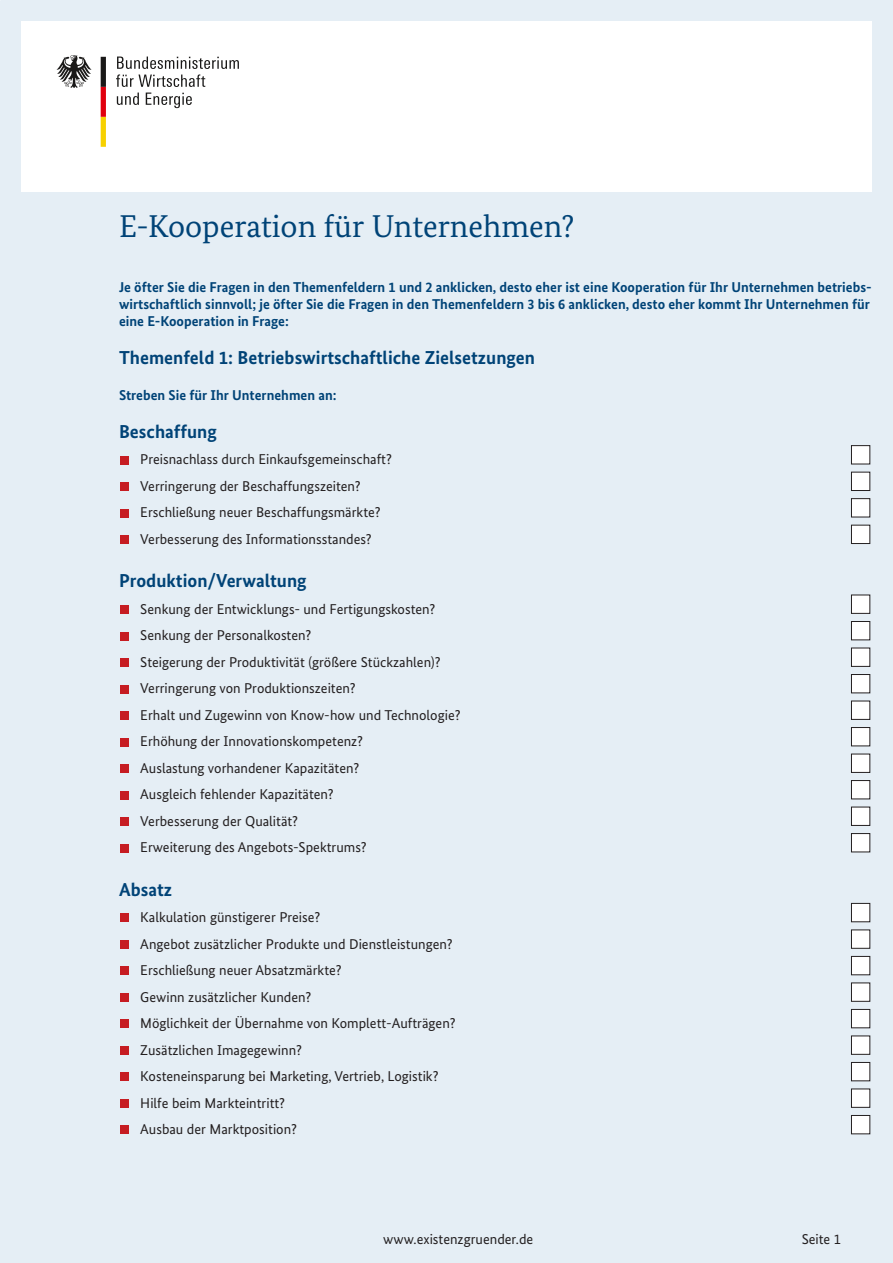
<style>
.page{position:relative;width:893px;height:1263px;background:#e5eef5}
.page>*{position:absolute;margin:0;border:0;box-sizing:border-box;transform-origin:0 0}
.t1{font:31.5px "Bundes Serif";color:#004377}
.t2{font:700 18.75px "Bundes Sans";color:#004377}
.t3{font:14.25px/26.5px "Bundes Sans";color:#231f20}
.t4{font:700 14.25px/17.1px "Bundes Sans";color:#004377}
</style>
<div class="page">
<div style="left:21px;top:21px;width:851px;height:170px;background:#fff"></div>
<svg style="left:57px;top:55px;width:35px;height:33px"></svg>
<svg style="left:101px;top:57px;width:5px;height:90px"></svg>
<svg style="left:116px;top:57px;width:123px;height:30px"></svg>
<svg style="left:117px;top:93px;width:22px;height:12px"></svg>
<svg style="left:146px;top:93px;width:46px;height:15px"></svg>
<div style="left:851px;top:1115px;width:19px;height:19px;background:#fff"></div>
<div style="left:851px;top:1115px;width:19px;height:19px;border:1px solid #231f20"></div>
<div style="left:121px;top:1126px;width:8px;height:8px;background:#c61c22"></div>
<div style="left:851px;top:1089px;width:19px;height:18px;background:#fff"></div>
<div style="left:851px;top:1088px;width:19px;height:20px;border:1px solid #231f20"></div>
<div style="left:121px;top:1099px;width:8px;height:9px;background:#c61c22"></div>
<div style="left:851px;top:1062px;width:19px;height:19px;background:#fff"></div>
<div style="left:851px;top:1062px;width:19px;height:19px;border:1px solid #231f20"></div>
<div style="left:121px;top:1073px;width:8px;height:8px;background:#c61c22"></div>
<div style="left:851px;top:1036px;width:19px;height:18px;background:#fff"></div>
<div style="left:851px;top:1035px;width:19px;height:20px;border:1px solid #231f20"></div>
<div style="left:121px;top:1046px;width:8px;height:9px;background:#c61c22"></div>
<div style="left:851px;top:1009px;width:19px;height:19px;background:#fff"></div>
<div style="left:851px;top:1009px;width:19px;height:19px;border:1px solid #231f20"></div>
<div style="left:121px;top:1020px;width:8px;height:8px;background:#c61c22"></div>
<div style="left:851px;top:983px;width:19px;height:18px;background:#fff"></div>
<div style="left:851px;top:982px;width:19px;height:20px;border:1px solid #231f20"></div>
<div style="left:121px;top:993px;width:8px;height:9px;background:#c61c22"></div>
<div style="left:851px;top:956px;width:19px;height:19px;background:#fff"></div>
<div style="left:851px;top:956px;width:19px;height:19px;border:1px solid #231f20"></div>
<div style="left:121px;top:967px;width:8px;height:8px;background:#c61c22"></div>
<div style="left:851px;top:930px;width:19px;height:18px;background:#fff"></div>
<div style="left:851px;top:929px;width:19px;height:20px;border:1px solid #231f20"></div>
<div style="left:121px;top:940px;width:8px;height:9px;background:#c61c22"></div>
<div style="left:851px;top:903px;width:19px;height:19px;background:#fff"></div>
<div style="left:851px;top:903px;width:19px;height:19px;border:1px solid #231f20"></div>
<div style="left:121px;top:914px;width:8px;height:8px;background:#c61c22"></div>
<div style="left:851px;top:833px;width:19px;height:19px;background:#fff"></div>
<div style="left:851px;top:833px;width:19px;height:19px;border:1px solid #231f20"></div>
<div style="left:121px;top:844px;width:8px;height:8px;background:#c61c22"></div>
<div style="left:851px;top:807px;width:19px;height:18px;background:#fff"></div>
<div style="left:851px;top:807px;width:19px;height:19px;border:1px solid #231f20"></div>
<div style="left:121px;top:817px;width:8px;height:9px;background:#c61c22"></div>
<div style="left:851px;top:780px;width:19px;height:19px;background:#fff"></div>
<div style="left:851px;top:780px;width:19px;height:19px;border:1px solid #231f20"></div>
<div style="left:121px;top:791px;width:8px;height:8px;background:#c61c22"></div>
<div style="left:851px;top:754px;width:19px;height:18px;background:#fff"></div>
<div style="left:851px;top:754px;width:19px;height:19px;border:1px solid #231f20"></div>
<div style="left:121px;top:764px;width:8px;height:9px;background:#c61c22"></div>
<div style="left:851px;top:727px;width:19px;height:19px;background:#fff"></div>
<div style="left:851px;top:727px;width:19px;height:19px;border:1px solid #231f20"></div>
<div style="left:121px;top:738px;width:8px;height:8px;background:#c61c22"></div>
<div style="left:851px;top:701px;width:19px;height:18px;background:#fff"></div>
<div style="left:851px;top:701px;width:19px;height:19px;border:1px solid #231f20"></div>
<div style="left:121px;top:711px;width:8px;height:9px;background:#c61c22"></div>
<div style="left:851px;top:674px;width:19px;height:19px;background:#fff"></div>
<div style="left:851px;top:674px;width:19px;height:19px;border:1px solid #231f20"></div>
<div style="left:121px;top:685px;width:8px;height:8px;background:#c61c22"></div>
<div style="left:851px;top:648px;width:19px;height:18px;background:#fff"></div>
<div style="left:851px;top:648px;width:19px;height:19px;border:1px solid #231f20"></div>
<div style="left:121px;top:658px;width:8px;height:9px;background:#c61c22"></div>
<div style="left:851px;top:621px;width:19px;height:19px;background:#fff"></div>
<div style="left:851px;top:621px;width:19px;height:19px;border:1px solid #231f20"></div>
<div style="left:121px;top:632px;width:8px;height:8px;background:#c61c22"></div>
<div style="left:851px;top:595px;width:19px;height:18px;background:#fff"></div>
<div style="left:851px;top:595px;width:19px;height:19px;border:1px solid #231f20"></div>
<div style="left:121px;top:605px;width:8px;height:9px;background:#c61c22"></div>
<div style="left:851px;top:525px;width:19px;height:18px;background:#fff"></div>
<div style="left:851px;top:525px;width:19px;height:19px;border:1px solid #231f20"></div>
<div style="left:121px;top:535px;width:8px;height:9px;background:#c61c22"></div>
<div style="left:851px;top:499px;width:19px;height:18px;background:#fff"></div>
<div style="left:851px;top:498px;width:19px;height:19px;border:1px solid #231f20"></div>
<div style="left:121px;top:509px;width:8px;height:8px;background:#c61c22"></div>
<div style="left:851px;top:472px;width:19px;height:18px;background:#fff"></div>
<div style="left:851px;top:472px;width:19px;height:19px;border:1px solid #231f20"></div>
<div style="left:121px;top:482px;width:8px;height:9px;background:#c61c22"></div>
<div style="left:851px;top:446px;width:19px;height:18px;background:#fff"></div>
<div style="left:851px;top:445px;width:19px;height:19px;border:1px solid #231f20"></div>
<div style="left:121px;top:456px;width:8px;height:8px;background:#c61c22"></div>
<h1 class="t1" style="left:119px;top:214px;width:457px">E-Kooperation für Unternehmen?</h1>
<p class="t4" style="left:119px;top:280px;width:754px">Je öfter Sie die Fragen in den Themenfeldern 1 und 2 anklicken, desto eher ist eine Kooperation für Ihr Unternehmen betriebs&shy;wirtschaftlich sinnvoll; je öfter Sie die Fragen in den Themenfeldern 3 bis 6 anklicken, desto eher kommt Ihr Unternehmen für eine E-Kooperation in Frage:</p>
<h2 class="t2" style="left:119px;top:351px;width:418px">Themenfeld 1: Betriebswirtschaftliche Zielsetzungen</h2>
<p class="t4" style="left:119px;top:388px;width:219px">Streben Sie für Ihr Unternehmen an:</p>
<h2 class="t2" style="left:119px;top:425px;width:99px">Beschaffung</h2>
<p class="t3" style="left:140px;top:447px;width:253px">Preisnachlass durch Einkaufsgemeinschaft?<br>Verringerung der Beschaffungszeiten?<br>Erschließung neuer Beschaffungsmärkte?<br>Verbesserung des Informationsstandes?</p>
<h2 class="t2" style="left:119px;top:574px;width:189px">Produktion/Verwaltung</h2>
<p class="t3" style="left:140px;top:597px;width:322px">Senkung der Entwicklungs- und Fertigungskosten?<br>Senkung der Personalkosten?<br>Steigerung der Produktivität (größere Stückzahlen)?<br>Verringerung von Produktionszeiten?<br>Erhalt und Zugewinn von Know-how und Technologie?<br>Erhöhung der Innovationskompetenz?<br>Auslastung vorhandener Kapazitäten?<br>Ausgleich fehlender Kapazitäten?<br>Verbesserung der Qualität?<br>Erweiterung des Angebots-Spektrums?</p>
<h2 class="t2" style="left:119px;top:882px;width:55px">Absatz</h2>
<p class="t3" style="left:140px;top:905px;width:317px">Kalkulation günstigerer Preise?<br>Angebot zusätzlicher Produkte und Dienstleistungen?<br>Erschließung neuer Absatzmärkte?<br>Gewinn zusätzlicher Kunden?<br>Möglichkeit der Übernahme von Komplett-Aufträgen?<br>Zusätzlichen Imagegewinn?<br>Kosteneinsparung bei Marketing, Vertrieb, Logistik?<br>Hilfe beim Markteintritt?<br>Ausbau der Marktposition?</p>
<p class="t3" style="left:383px;top:1227px;width:151px">www.existenzgruender.de</p>
<p class="t3" style="left:802px;top:1227px;width:41px">Seite 1</p>
</div>
